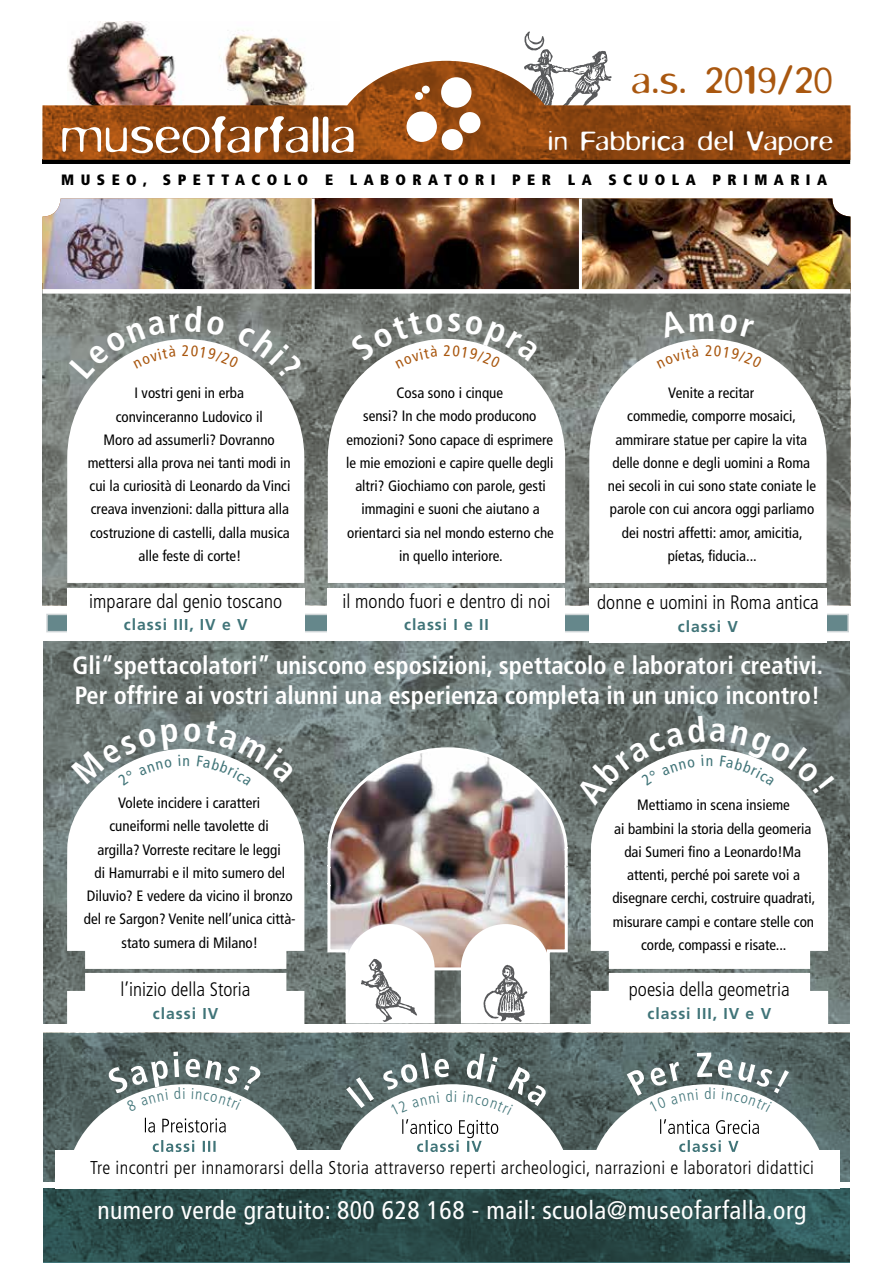
<style>
.page{position:relative;width:893px;height:1263px;background:#fff}
.page>*{position:absolute;margin:0;border:0;box-sizing:border-box;transform-origin:0 0}
.t1{font:300 42px "Blur";letter-spacing:.01em;color:#a9570f}
.t2{font:300 30px "Blur";letter-spacing:.01em;color:#fff}
.t3{font:condensed 25.5px "Frutiger";letter-spacing:.02em;color:#fff}
.t4{font:700 condensed 25.05px/30px "Frutiger";color:#fff}
.t5{font:300 condensed 19.5px "Frutiger";color:#000}
.t6{font:300 condensed 18.6px "Frutiger";letter-spacing:.02em;color:#000}
.t7{font:700 15.75px "Frutiger";letter-spacing:.06em;color:#407478}
.t8{font:condensed 15px/23.2px "Frutiger";color:#000;text-align:center}
.t9{font:900 condensed 15px "Frutiger";letter-spacing:.43em;color:#000}
</style>
<div class="page">
<img style="left:67px;top:22px;width:237px;height:39px">
<svg style="left:524px;top:31px;width:84px;height:30px"></svg>
<div style="left:46px;top:614px;width:803px;height:18px;background:#65878b;border:2px solid #cfd5d7"></div>
<img style="left:43px;top:1033px;width:807px;height:148px">
<img style="left:43px;top:1188px;width:807px;height:74px">
<hr style="left:43px;top:160px;width:807px;height:4px;background:#000">
<img style="left:43px;top:641px;width:807px;height:382px">
<img style="left:43px;top:294px;width:807px;height:311px">
<svg style="left:43px;top:61px;width:807px;height:99px"></svg>
<svg style="left:67px;top:339px;width:237px;height:244px"></svg>
<svg style="left:67px;top:749px;width:237px;height:220px"></svg>
<img style="left:326px;top:47px;width:243px;height:1216px">
<svg style="left:328px;top:339px;width:237px;height:244px"></svg>
<svg style="left:591px;top:806px;width:237px;height:163px"></svg>
<svg style="left:589px;top:339px;width:238px;height:244px"></svg>
<div style="left:67px;top:588px;width:237px;height:51px;background:#fff"></div>
<svg style="left:67px;top:973px;width:237px;height:51px"></svg>
<div style="left:56px;top:1150px;width:784px;height:39px;background:#fff"></div>
<div style="left:328px;top:588px;width:237px;height:51px;background:#fff"></div>
<svg style="left:591px;top:973px;width:237px;height:50px"></svg>
<div style="left:589px;top:588px;width:238px;height:54px;background:#fff"></div>
<div style="left:406px;top:112px;width:31px;height:30px;background:#fff;border-radius:50%"></div>
<div style="left:441px;top:77px;width:30px;height:31px;background:#fff;border-radius:50%"></div>
<div style="left:459px;top:112px;width:21px;height:21px;background:#fff;border-radius:50%"></div>
<div style="left:442px;top:129px;width:21px;height:21px;background:#fff;border-radius:50%"></div>
<div style="left:415px;top:92px;width:8px;height:8px;background:#fff;border-radius:50%"></div>
<div style="left:422px;top:86px;width:8px;height:8px;background:#fff;border-radius:50%"></div>
<svg style="left:62px;top:116px;width:292px;height:37px"></svg>
<img style="left:43px;top:198px;width:269px;height:91px">
<img style="left:582px;top:198px;width:268px;height:91px">
<img style="left:315px;top:198px;width:264px;height:91px">
<div style="left:43px;top:289px;width:807px;height:5px;background:#fff"></div>
<svg style="left:461px;top:924px;width:89px;height:99px"></svg>
<svg style="left:346px;top:924px;width:89px;height:99px"></svg>
<svg style="left:659px;top:310px;width:54px;height:28px;background:#7a807b"></svg>
<svg style="left:719px;top:314px;width:35px;height:24px"></svg>
<svg style="left:69px;top:305px;width:234px;height:74px"></svg>
<svg style="left:71px;top:720px;width:224px;height:66px"></svg>
<svg style="left:350px;top:311px;width:189px;height:57px"></svg>
<svg style="left:657px;top:345px;width:41px;height:23px"></svg>
<svg style="left:706px;top:345px;width:56px;height:23px"></svg>
<svg style="left:576px;top:715px;width:258px;height:91px"></svg>
<svg style="left:73px;top:1051px;width:225px;height:101px"></svg>
<svg style="left:339px;top:1053px;width:225px;height:99px"></svg>
<svg style="left:595px;top:1052px;width:225px;height:100px"></svg>
<h1 class="t1" style="left:632px;top:57px;width:203px">a.s. 2019/20</h1>
<h2 class="t2" style="left:547px;top:124px;width:287px">in Fabbrica del Vapore</h2>
<p class="t9" style="left:61px;top:171px;width:767px">MUSEO, SPETTACOLO E LABORATORI PER LA SCUOLA PRIMARIA</p>
<p class="t8" style="left:88px;top:382px;width:205px">I vostri geni in erba<br>convinceranno Ludovico il<br>Moro ad assumerli? Dovranno mettersi alla prova nei tanti modi in cui la curiosità di Leonardo da Vinci creava invenzioni: dalla pittura alla costruzione di castelli, dalla musica alle feste di corte!</p>
<h3 class="t5" style="left:89px;top:590px;width:194px">imparare dal genio toscano</h3>
<p class="t7" style="left:124px;top:616px;width:125px">classi III, IV e V</p>
<p class="t8" style="left:346px;top:381px;width:209px">Cosa sono i cinque<br>sensi? In che modo producono emozioni? Sono capace di esprimere le mie emozioni e capire quelle degli altri? Giochiamo con parole, gesti immagini e suoni che aiutano a orientarci sia nel mondo esterno che in quello interiore.</p>
<h3 class="t5" style="left:343px;top:590px;width:209px">il mondo fuori e dentro di noi</h3>
<p class="t7" style="left:404px;top:616px;width:86px">classi I e II</p>
<p class="t8" style="left:608px;top:381px;width:210px">Venite a recitar<br>commedie, comporre mosaici, ammirare statue per capire la vita delle donne e degli uomini a Roma nei secoli in cui sono state coniate le parole con cui ancora oggi parliamo dei nostri affetti: amor, amicitia, píetas, fiducia...</p>
<h3 class="t5" style="left:597px;top:592px;width:223px">donne e uomini in Roma antica</h3>
<p class="t7" style="left:678px;top:617px;width:61px">classi V</p>
<h3 class="t4" style="left:72px;top:650px;width:752px">Gli“spettacolatori” uniscono esposizioni, spettacolo e laboratori creativi.<br>Per offrire ai vostri alunni una esperienza completa in un unico incontro!</h3>
<p class="t8" style="left:84px;top:791px;width:213px">Volete incidere i caratteri<br>cuneiformi nelle tavolette di<br>argilla? Vorreste recitare le leggi<br>di Hamurrabi e il mito sumero del<br>Diluvio? E vedere da vicino il bronzo del re Sargon? Venite nell’unica città&shy;stato sumera di Milano!</p>
<h3 class="t5" style="left:121px;top:978px;width:132px">l’inizio della Storia</h3>
<p class="t7" style="left:153px;top:1004px;width:67px">classi IV</p>
<p class="t8" style="left:612px;top:794px;width:204px">Mettiamo in scena insieme<br>ai bambini la storia della geomeria dai Sumeri fino a Leonardo!Ma attenti, perché poi sarete voi a disegnare cerchi, costruire quadrati, misurare campi e contare stelle con corde, compassi e risate...</p>
<h3 class="t5" style="left:629px;top:978px;width:162px">poesia della geometria</h3>
<p class="t7" style="left:647px;top:1004px;width:125px">classi III, IV e V</p>
<p class="t6" style="left:90px;top:1157px;width:725px">Tre incontri per innamorarsi della Storia attraverso reperti archeologici, narrazioni e laboratori didattici</p>
<h3 class="t3" style="left:97px;top:1195px;width:710px">numero verde gratuito: 800 628 168 - mail: scuola@museofarfalla.org</h3>
</div>
